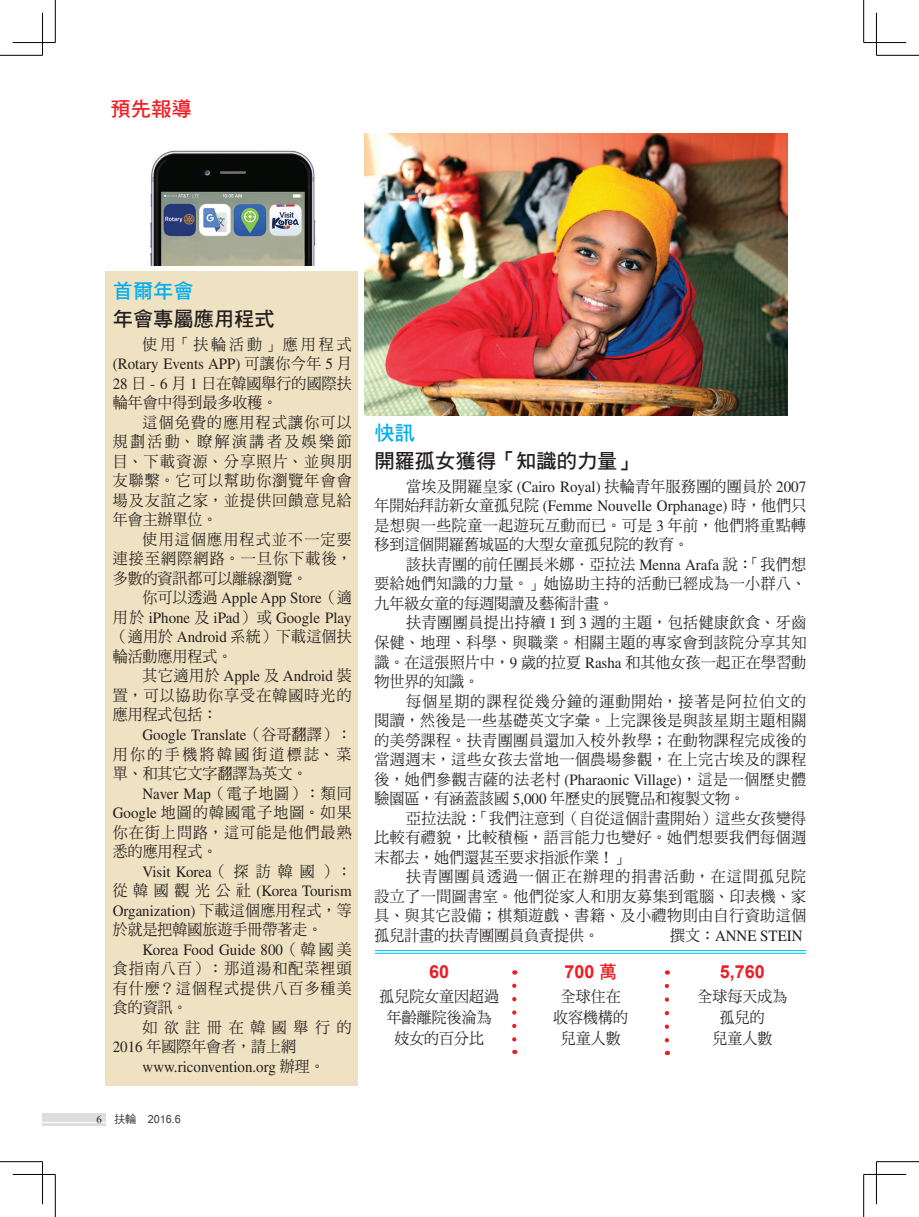
<style>
.page{position:relative;width:919px;height:1217px;background:#fff}
.page>*{position:absolute;margin:0;border:0;box-sizing:border-box;transform-origin:0 0}
.t1{font:20.25px "DF Hei Std W7";color:#231f20}
.t2{font:20.25px "DF Hei Std W7";color:#00aeef}
.t3{font:20.25px "DF Hei Std W7";color:#ee1d23}
.t4{font:700 18px "Arial";color:#ee1d23}
.t5{font:15.75px/19.5px "DF Ming Std W5";letter-spacing:.035em;color:#231f20;text-align:justify;scale:.95 1}
.t6{font:15.75px/19.5px "Times LT Std";color:#231f20;text-align:right;scale:.95 1}
.t7{font:15.75px/21px "DF Ming Std W5";color:#231f20;text-align:center;scale:.95 1}
.t8{font:15.75px/19.5px "DF Ming Std W5";letter-spacing:.01em;color:#231f20;scale:.95 1}
.t9{font:15.75px/19.5px "DF Ming Std W5";letter-spacing:.165em;color:#231f20;scale:.95 1}
.t10{font:15.75px/19.5px "DF Ming Std W5";letter-spacing:.44em;color:#231f20;scale:.95 1}
.t11{font:15.75px/19.5px "DF Ming Std W5";letter-spacing:.075em;color:#231f20;scale:.95 1}
.t12{font:15.75px "DF Ming Std W5";letter-spacing:.195em;color:#231f20;scale:.95 1}
.t13{font:12px "Latha";color:#3e3e3f}
.s1{font-family:"DF Ming Std W5"}
.s2{font-family:"Times LT Std"}
.s3{font-family:"Aparajita";font-size:13.5px;color:#231f20}
.s4{font-family:"DF Hei Std W5";font-size:11.25px}
.s5{font-family:"DF Hei Std W7";font-weight:400}
</style>
<div class="page">
<div style="left:43px;top:1112px;width:63px;height:9px;background:#dcdddf"></div>
<hr style="left:43px;top:1123px;width:63px;height:2px;background:#dcdddf">
<div style="left:105px;top:271px;width:252px;height:813px;background:#efe2c2"></div>
<hr style="left:375px;top:950px;width:431px;height:1px;background:#00baf1">
<hr style="left:375px;top:952px;width:431px;height:1px;background:#00baf1">
<svg style="left:512px;top:985px;width:4px;height:68px"></svg>
<svg style="left:664px;top:985px;width:5px;height:69px"></svg>
<img style="left:150px;top:150px;width:166px;height:116px">
<img style="left:364px;top:133px;width:423px;height:282px">
<hr style="left:0;top:55px;width:43px;height:1px;background:#000">
<hr style="left:876px;top:55px;width:42px;height:1px;background:#000">
<hr style="left:0;top:1161px;width:43px;height:1px;background:#000">
<hr style="left:876px;top:1161px;width:42px;height:1px;background:#000">
<hr style="left:55px;top:0;width:1px;height:43px;background:#000">
<hr style="left:55px;top:1174px;width:1px;height:42px;background:#000">
<hr style="left:863px;top:0;width:1px;height:43px;background:#000">
<hr style="left:863px;top:1174px;width:1px;height:42px;background:#000">
<hr style="left:13px;top:42px;width:42px;height:1px;background:#000">
<hr style="left:863px;top:42px;width:43px;height:1px;background:#000">
<hr style="left:13px;top:1173px;width:42px;height:1px;background:#000">
<hr style="left:863px;top:1173px;width:43px;height:1px;background:#000">
<hr style="left:42px;top:13px;width:1px;height:42px;background:#000">
<hr style="left:42px;top:1161px;width:1px;height:42px;background:#000">
<hr style="left:876px;top:13px;width:1px;height:42px;background:#000">
<hr style="left:876px;top:1161px;width:1px;height:42px;background:#000">
<p class="t3" style="left:111px;top:98px;width:82px">預先報導</p>
<p class="t2" style="left:113px;top:280px;width:83px">首爾年會</p>
<p class="t1" style="left:113px;top:307px;width:164px">年會專屬應用程式</p>
<p class="t12" style="left:142px;top:335px;width:222px">使用「扶輪活動」應用程式</p>
<p class="t6" style="left:113px;top:354px;width:253px">(Rotary Events APP) <span class="s1">可讓你今年</span> 5 <span class="s1">月</span></p>
<p class="t7" style="left:113px;top:373px;width:253px;line-height:19.5px;text-align:left"><span class="s2">28</span> 日 <span class="s2">- 6</span> 月 <span class="s2">1</span> 日在韓國舉行的國際扶輪年會中得到最多收穫。</p>
<p class="t5" style="left:113px;top:412px;width:253px;text-indent:30px">這個免費的應用程式讓你可以規劃活動、瞭解演講者及娛樂節目、下載資源、分享照片、並與朋友聯繫。它可以幫助你瀏覽年會會場及友誼之家，並提供回饋意見給年會主辦單位。</p>
<p class="t5" style="left:113px;top:529px;width:253px;text-indent:30px">使用這個應用程式並不一定要連接至網際網路。一旦你下載後，多數的資訊都可以離線瀏覽。</p>
<p class="t6" style="left:113px;top:588px;width:253px"><span class="s1">你可以透過</span> Apple App Store<span class="s1">（適<br>用於</span> iPhone <span class="s1">及</span> iPad<span class="s1">）或</span> Google Play</p>
<p class="t8" style="left:113px;top:626px;width:253px">（適用於 <span class="s2">Android</span> 系統）下載這個扶輪活動應用程式。</p>
<p class="t6" style="left:142px;top:666px;width:222px"><span class="s1">其它適用於</span> Apple <span class="s1">及</span> Android <span class="s1">裝</span></p>
<p class="t11" style="left:113px;top:685px;width:253px">置，可以協助你享受在韓國時光的應用程式包括：</p>
<p class="t6" style="left:142px;top:724px;width:222px">Google Translate<span class="s1">（谷哥翻譯）：</span></p>
<p class="t9" style="left:113px;top:743px;width:253px">用你的手機將韓國街道標誌、菜單、和其它文字翻譯為英文。</p>
<p class="t5" style="left:113px;top:782px;width:253px;text-indent:30px"><span class="s2">Naver Map</span>（電子地圖）：類同<span class="s2">Google</span> 地圖的韓國電子地圖。如果你在街上問路，這可能是他們最熟悉的應用程式。</p>
<p class="t6" style="left:113px;top:861px;width:253px;text-align:justify;text-indent:30px">Visit Korea<span class="s1">（探訪韓國）：從韓國觀光公社</span> (Korea Tourism Organization) <span class="s1">下載這個應用程式，等</span></p>
<p class="t7" style="left:113px;top:918px;width:222px">於就是把韓國旅遊手冊帶著走。</p>
<p class="t6" style="left:142px;top:939px;width:222px">Korea Food Guide 800<span class="s1">（韓國美</span></p>
<p class="t5" style="left:113px;top:958px;width:253px">食指南八百）：那道湯和配菜裡頭有什麼？這個程式提供八百多種美食的資訊。</p>
<p class="t10" style="left:113px;top:1016px;width:253px;text-indent:30px">如欲註冊在韓國舉行的<br><span class="s2">2016</span> 年國際年會者，請上網</p>
<p class="t6" style="left:142px;top:1056px;width:193px">www.riconvention.org <span class="s1">辦理。</span></p>
<p class="t13" style="left:96px;top:1109px;width:86px"><span class="s3">6</span> <span class="s4">扶輪　</span>2016.6</p>
<p class="t2" style="left:374px;top:422px;width:42px">快訊</p>
<p class="t1" style="left:374px;top:449px;width:265px">開羅孤女獲得「知識的力量」</p>
<p class="t5" style="left:406px;top:476px;width:422px">當埃及開羅皇家 <span class="s2">(Cairo Royal)</span> 扶輪青年服務團的團員於 <span class="s2">2007</span></p>
<p class="t6" style="left:374px;top:496px;width:456px"><span class="s1">年開始拜訪新女童孤兒院</span> (Femme Nouvelle Orphanage) <span class="s1">時，他們只</span></p>
<p class="t5" style="left:374px;top:515px;width:456px">是想與一些院童一起遊玩互動而已。可是 <span class="s2">3</span> 年前，他們將重點轉移到這個開羅舊城區的大型女童孤兒院的教育。</p>
<p class="t5" style="left:374px;top:554px;width:456px;text-indent:32px">該扶青團的前任團長米娜．亞拉法 <span class="s2">Menna Arafa</span> 說：「我們想要給她們知識的力量。」她協助主持的活動已經成為一小群八、九年級女童的每週閱讀及藝術計畫。</p>
<p class="t5" style="left:374px;top:612px;width:456px;text-indent:32px">扶青團團員提出持續 <span class="s2">1</span> 到 <span class="s2">3</span> 週的主題，包括健康飲食、牙齒保健、地理、科學、與職業。相關主題的專家會到該院分享其知識。在這張照片中，<span class="s2">9</span> 歲的拉夏 <span class="s2">Rasha</span> 和其他女孩一起正在學習動物世界的知識。</p>
<p class="t5" style="left:374px;top:690px;width:456px;text-indent:32px">每個星期的課程從幾分鐘的運動開始，接著是阿拉伯文的閱讀，然後是一些基礎英文字彙。上完課後是與該星期主題相關的美勞課程。扶青團團員還加入校外教學；在動物課程完成後的當週週末，這些女孩去當地一個農場參觀，在上完古埃及的課程後，她們參觀吉薩的法老村 <span class="s2">(Pharaonic Village)</span>，這是一個歷史體驗園區，有涵蓋該國 <span class="s2">5,000</span> 年歷史的展覽品和複製文物。</p>
<p class="t5" style="left:374px;top:807px;width:456px;text-indent:32px">亞拉法說：「我們注意到（自從這個計畫開始）這些女孩變得比較有禮貌，比較積極，語言能力也變好。她們想要我們每個週末都去，她們還甚至要求指派作業！」</p>
<p class="t5" style="left:374px;top:866px;width:456px;text-indent:32px">扶青團團員透過一個正在辦理的捐書活動，在這間孤兒院設立了一間圖書室。他們從家人和朋友募集到電腦、印表機、家具、與其它設備；棋類遊戲、書籍、及小禮物則由自行資助這個孤兒計畫的扶青團團員負責提供。</p>
<p class="t6" style="left:670px;top:925px;width:141px"><span class="s1">撰文：</span>ANNE STEIN</p>
<p class="t4" style="left:429px;top:959px;width:22px">60</p>
<p class="t7" style="left:379px;top:985px;width:128px">孤兒院女童因超過年齡離院後淪為妓女的百分比</p>
<p class="t4" style="left:564px;top:959px;width:54px">700 <span class="s5">萬</span></p>
<p class="t7" style="left:553px;top:985px;width:80px">全球住在收容機構的兒童人數</p>
<p class="t4" style="left:719px;top:959px;width:47px">5,760</p>
<p class="t7" style="left:697px;top:985px;width:96px">全球每天成為孤兒的<br>兒童人數</p>
</div>
